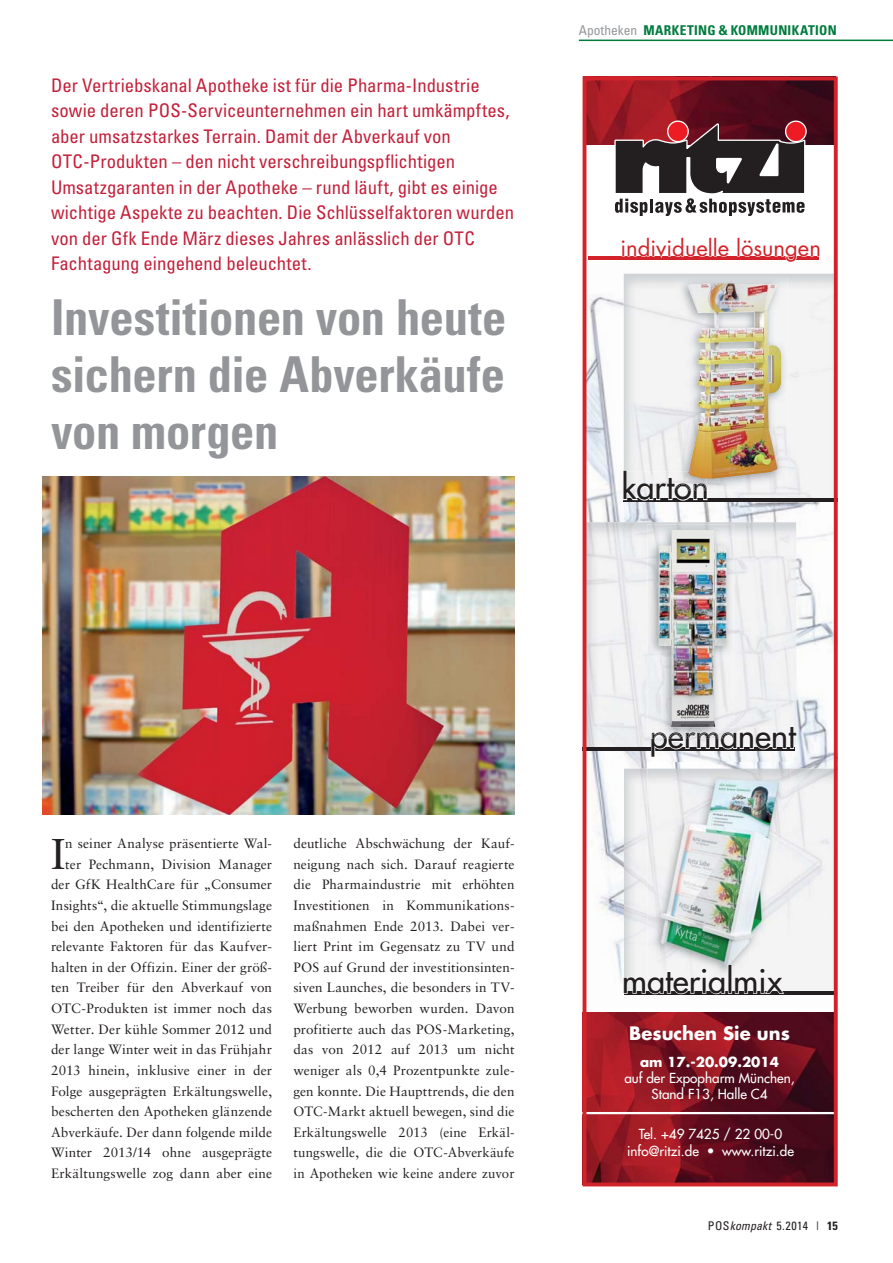
<style>
.page{position:relative;width:893px;height:1263px;background:#fff}
.page>*{position:absolute;margin:0;border:0;box-sizing:border-box;transform-origin:0 0}
.t1{font:700 condensed 49.5px/57px "Univers";letter-spacing:-.005em;color:#939598;text-align:justify}
.t2{font:43.05px "Sabon LT Std";color:#231f20}
.t3{font:32.4px "Futura";color:#231f20}
.t4{font:22.05px "Futura";color:#d2232a}
.t5{font:condensed 18.75px/25.5px "Univers";color:#c3203a}
.t6{font:700 18px "Futura";color:#fff}
.t7{font:13.5px/20.7px "Sabon LT Std";letter-spacing:.01em;color:#231f20;text-align:right}
.t8{font:13.5px/17.1px "Futura";color:#fff;text-align:center}
.t9{font:700 condensed 13.5px "Univers";letter-spacing:.02em;color:#007c3e}
.t10{font:700 13.5px "Futura";color:#fff}
.t11{font:condensed 12px "Univers";letter-spacing:.035em;color:#231f20}
.s1{font-weight:400;color:#939598}
.s2{color:#221e1f}
.s3{color:#211e1f}
.s4{color:#201c1e}
.s5{color:#201d1e}
.s6{font-style:italic}
.s7{font-weight:700}
</style>
<div class="page">
<hr style="left:579px;top:40px;width:314px;height:1px;background:#007c3e">
<img style="left:43px;top:476px;width:471px;height:339px">
<img style="left:588px;top:259px;width:245px;height:724px">
<img style="left:588px;top:1012px;width:245px;height:169px">
<img style="left:588px;top:82px;width:245px;height:62px">
<img style="left:624px;top:769px;width:209px;height:223px">
<img style="left:588px;top:522px;width:208px;height:225px">
<img style="left:624px;top:274px;width:209px;height:224px">
<img style="left:647px;top:763px;width:144px;height:215px">
<img style="left:651px;top:774px;width:133px;height:189px">
<hr style="left:588px;top:256px;width:231px;height:3px;background:#d2232a">
<hr style="left:623px;top:498px;width:215px;height:4px;background:#231f20">
<hr style="left:583px;top:747px;width:212px;height:3px;background:#231f20">
<hr style="left:624px;top:992px;width:210px;height:3px;background:#231f20">
<svg style="left:621px;top:256px;width:200px;height:7px"></svg>
<svg style="left:623px;top:963px;width:163px;height:32px"></svg>
<div style="left:667px;top:121px;width:22px;height:21px;border:1px solid #fff;border-radius:50%"></div>
<div style="left:785px;top:121px;width:22px;height:21px;border:1px solid #fff;border-radius:50%"></div>
<svg style="left:614px;top:122px;width:192px;height:94px"></svg>
<img style="left:648px;top:524px;width:85px;height:215px">
<svg style="left:651px;top:726px;width:147px;height:31px"></svg>
<img style="left:659px;top:530px;width:68px;height:197px">
<img style="left:677px;top:278px;width:111px;height:212px">
<svg style="left:622px;top:470px;width:86px;height:31px"></svg>
<img style="left:677px;top:471px;width:30px;height:12px">
<img style="left:677px;top:483px;width:30px;height:7px">
<img style="left:687px;top:283px;width:94px;height:196px">
<hr style="left:583px;top:1112px;width:255px;height:2px;background:#fff">
<div style="left:583px;top:77px;width:255px;height:1109px;border:4px solid #d2232a"></div>
<p class="t5" style="left:51px;top:74px;width:465px">Der Vertriebskanal Apotheke ist für die Pharma-Industrie sowie deren POS-Serviceunternehmen ein hart umkämpftes, aber umsatzstarkes Terrain. Damit der Abverkauf von OTC-Produkten – den nicht verschreibungspflichtigen Umsatzgaranten in der Apotheke – rund läuft, gibt es einige wichtige Aspekte zu beachten. Die Schlüsselfaktoren wurden von der Gfk Ende März dieses Jahres anlässlich der OTC Fachtagung eingehend beleuchtet.</p>
<h1 class="t1" style="left:51px;top:294px;width:457px">Investitionen von heute sichern die Abverkäufe von morgen</h1>
<p class="t9" style="left:579px;top:26px;width:259px"><span class="s1">Apotheken</span> MARKETING &amp; KOMMUNIKATION</p>
<h3 class="t4" style="left:620px;top:238px;width:202px">individuelle lösungen</h3>
<h3 class="t3" style="left:621px;top:471px;width:89px">kart<span class="s2">on</span></h3>
<p class="t7" style="left:51px;top:834px;width:223px">n seiner Analyse präsentierte Wal&shy;ter Pechmann, Division Manager der GfK HealthCare für „Consumer Insights“, die aktuelle Stimmungslage bei den Apotheken und identifizierte relevante Faktoren für das Kaufver&shy;halten in der Offizin. Einer der größ&shy;ten Treiber für den Abverkauf von OTC-Produkten ist immer noch das Wetter. Der kühle Sommer 2012 und der lange Winter weit in das Frühjahr 2013 hinein, inklusive einer in der Folge ausgeprägten Erkältungswelle, bescherten den Apotheken glänzende Abverkäufe. Der dann folgende milde Winter 2013/14 ohne ausgeprägte Erkältungswelle zog dann aber eine</p>
<p class="t7" style="left:293px;top:834px;width:223px;text-align:justify">deutliche Abschwächung der Kauf&shy;neigung nach sich. Darauf reagierte die Pharmaindustrie mit erhöhten Investitionen in Kommunikations&shy;maßnahmen Ende 2013. Dabei ver&shy;liert Print im Gegensatz zu TV und POS auf Grund der investitionsinten&shy;siven Launches, die besonders in TV-Werbung beworben wurden. Davon profitierte auch das POS-Marketing, das von 2012 auf 2013 um nicht weniger als 0,4 Prozentpunkte zule&shy;gen konnte. Die Haupttrends, die den OTC-Markt aktuell bewegen, sind die Erkältungswelle 2013 (eine Erkäl&shy;tungswelle, die die OTC-Abverkäufe in Apotheken wie keine andere zuvor</p>
<h2 class="t2" style="left:51px;top:833px;width:16px">I</h2>
<h3 class="t3" style="left:650px;top:720px;width:147px"><span class="s3">pe</span><span class="s4">r</span><span class="s5">m</span><span class="s3">a</span>nent</h3>
<h3 class="t3" style="left:622px;top:965px;width:162px">materialmix</h3>
<h3 class="t6" style="left:629px;top:1025px;width:162px">Besuchen Sie uns</h3>
<p class="t10" style="left:640px;top:1055px;width:140px">am 17.-20.09.2014</p>
<p class="t8" style="left:624px;top:1071px;width:172px;line-height:16.2px">auf der Expopharm München,<br>Stand F13, Halle C4</p>
<p class="t8" style="left:627px;top:1126px;width:168px">Tel. +49 7425 / 22 00-0 info@ritzi.de • www.ritzi.de</p>
<p class="t11" style="left:708px;top:1221px;width:131px">POS<span class="s6">kompakt</span> 5.2014 | <span class="s7">15</span></p>
</div>
